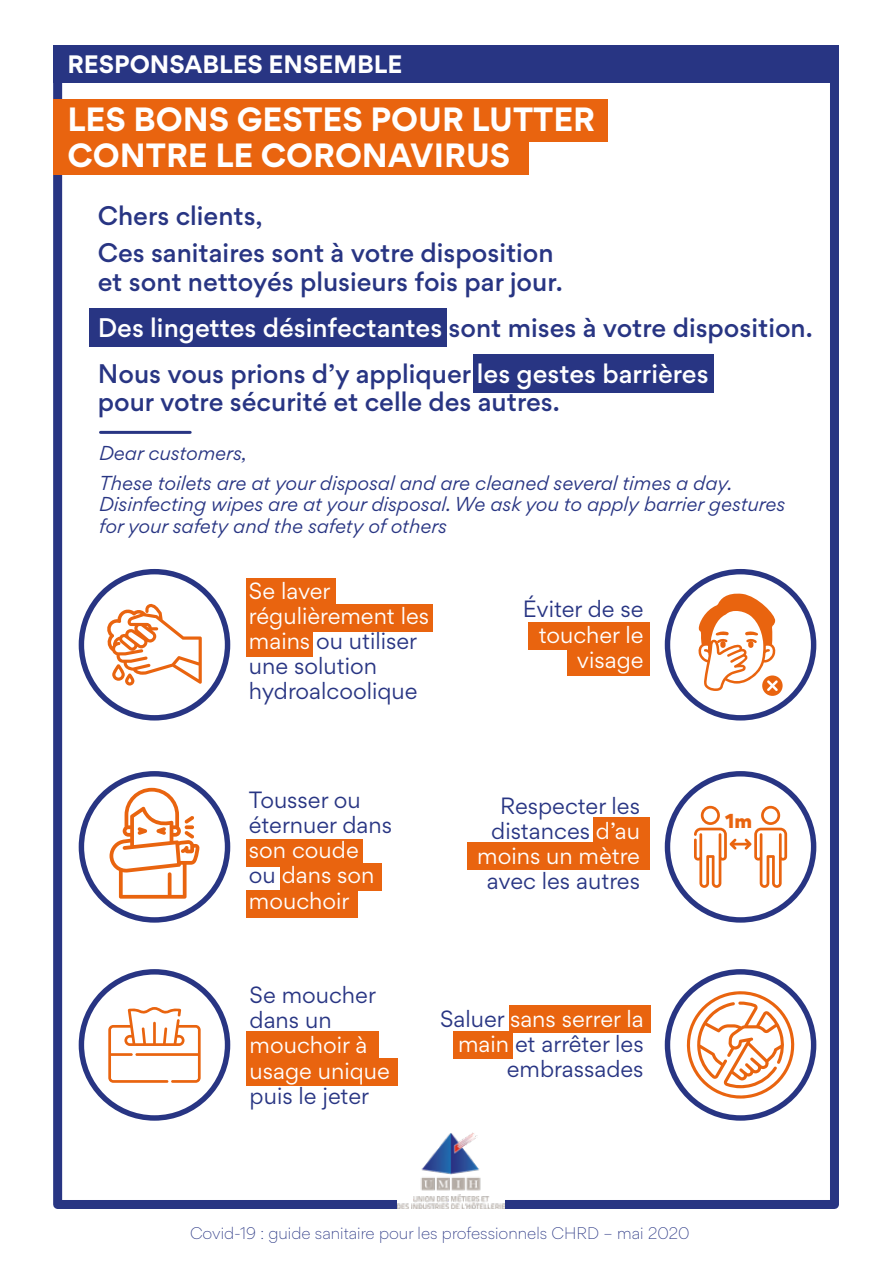
<style>
.page{position:relative;width:893px;height:1263px;background:#fff}
.page>*{position:absolute;margin:0;border:0;box-sizing:border-box;transform-origin:0 0}
.t1{font:700 30px/36px "Gordita";color:#fff}
.t2{font:500 24px/45.8px "Gordita";color:#283583}
.t3{font:700 22.5px "Gordita";color:#fff}
.t4{font:21px/25.2px "Gordita";color:#283583}
.t5{font:21px/25.2px "Gordita";color:#fff}
.t6{font:italic 18px/30.2px "Gordita";color:#283583}
.t7{font:900 18px "Gordita";color:#e9640f}
.t8{font:300 15px "Gordita";color:#283583}
.s1{color:#fff}
.s2{color:#283583}
</style>
<div class="page">
<div style="left:246px;top:578px;width:89px;height:28px;background:#e9640f"></div>
<div style="left:246px;top:604px;width:187px;height:27px;background:#e9640f"></div>
<div style="left:246px;top:630px;width:67px;height:27px;background:#e9640f"></div>
<div style="left:528px;top:622px;width:122px;height:28px;background:#e9640f"></div>
<div style="left:568px;top:648px;width:82px;height:27px;background:#e9640f"></div>
<div style="left:79px;top:569px;width:151px;height:151px;border:5px solid #283583;border-radius:50%"></div>
<svg style="left:107px;top:603px;width:95px;height:82px"></svg>
<div style="left:665px;top:569px;width:151px;height:151px;border:5px solid #283583;border-radius:50%"></div>
<svg style="left:698px;top:593px;width:85px;height:103px"></svg>
<div style="left:665px;top:771px;width:151px;height:152px;border:5px solid #283583;border-radius:50%"></div>
<svg style="left:694px;top:806px;width:93px;height:82px"></svg>
<div style="left:246px;top:839px;width:117px;height:27px;background:#e9640f"></div>
<div style="left:281px;top:863px;width:101px;height:27px;background:#e9640f"></div>
<div style="left:246px;top:890px;width:112px;height:27px;background:#e9640f"></div>
<div style="left:593px;top:818px;width:57px;height:27px;background:#e9640f"></div>
<div style="left:468px;top:843px;width:182px;height:27px;background:#e9640f"></div>
<svg style="left:81px;top:774px;width:147px;height:146px"></svg>
<div style="left:79px;top:771px;width:151px;height:152px;border:5px solid #283583;border-radius:50%"></div>
<svg style="left:110px;top:788px;width:89px;height:111px"></svg>
<div style="left:246px;top:1031px;width:132px;height:30px;background:#e9640f"></div>
<div style="left:246px;top:1058px;width:152px;height:28px;background:#e9640f"></div>
<div style="left:509px;top:1005px;width:141px;height:27px;background:#e9640f"></div>
<div style="left:453px;top:1032px;width:59px;height:27px;background:#e9640f"></div>
<div style="left:79px;top:969px;width:151px;height:152px;border:5px solid #283583;border-radius:50%"></div>
<svg style="left:108px;top:1007px;width:93px;height:76px"></svg>
<svg style="left:667px;top:972px;width:147px;height:146px"></svg>
<div style="left:665px;top:969px;width:151px;height:152px;border:5px solid #283583;border-radius:50%"></div>
<svg style="left:685px;top:989px;width:111px;height:109px"></svg>
<div style="left:53px;top:74px;width:786px;height:1135px;border:9px solid #283583"></div>
<div style="left:89px;top:309px;width:358px;height:38px;background:#283583"></div>
<div style="left:473px;top:354px;width:240px;height:38px;background:#283583"></div>
<hr style="left:101px;top:431px;width:89px;height:3px;background:#283583">
<div style="left:53px;top:46px;width:786px;height:37px;background:#283583"></div>
<div style="left:53px;top:99px;width:555px;height:42px;background:#e9640f"></div>
<div style="left:53px;top:133px;width:476px;height:42px;background:#e9640f"></div>
<img style="left:397px;top:1132px;width:107px;height:77px">
<p class="t3" style="left:67px;top:47px;width:336px">RESPONSABLES ENSEMBLE</p>
<h1 class="t1" style="left:67px;top:101px;width:529px">LES BONS GESTES POUR LUTTER<br>CONTRE LE CORONAVIRUS</h1>
<p class="t2" style="left:98px;top:197px;width:457px;line-height:37.3px">Chers clients,<br>Ces sanitaires sont à votre disposition</p>
<p class="t2" style="left:98px;top:259px;width:716px">et sont nettoyés plusieurs fois par jour.<br><span class="s1">Des lingettes désinfectantes</span> sont mises à votre disposition.<br>Nous vous prions d’y appliquer <span class="s1">les gestes barrières</span></p>
<p class="t2" style="left:98px;top:379px;width:464px">pour votre sécurité et celle des autres.</p>
<p class="t6" style="left:99px;top:437px;width:635px">Dear customers,<br>These toilets are at your disposal and are cleaned several times a day.</p>
<p class="t6" style="left:99px;top:493px;width:687px;line-height:21.6px">Disinfecting wipes are at your disposal. We ask you to apply barrier gestures for your safety and the safety of others</p>
<p class="t4" style="left:249px;top:577px;width:182px"><span class="s1">Se laver régulièrement les mains</span> ou utiliser une solution hydroalcoolique</p>
<p class="t4" style="left:523px;top:596px;width:122px">Éviter de se</p>
<p class="t5" style="left:539px;top:622px;width:106px;text-align:right">toucher le visage</p>
<p class="t4" style="left:249px;top:787px;width:145px">Tousser ou éternuer dans</p>
<p class="t5" style="left:249px;top:837px;width:127px">son coude <span class="s2">ou</span> dans son mouchoir</p>
<p class="t4" style="left:250px;top:982px;width:128px">Se moucher dans un</p>
<p class="t5" style="left:250px;top:1032px;width:142px">mouchoir à usage unique</p>
<p class="t4" style="left:250px;top:1083px;width:121px">puis le jeter</p>
<p class="t4" style="left:477px;top:792px;width:164px;text-align:right">Respecter les distances <span class="s1">d’au moins un mètre</span></p>
<p class="t4" style="left:487px;top:868px;width:155px">avec les autres</p>
<p class="t4" style="left:440px;top:1006px;width:205px;text-align:right">Saluer <span class="s1">sans serrer la main</span> et arrêter les embrassades</p>
<p class="t7" style="left:725px;top:806px;width:28px">1m</p>
<p class="t8" style="left:190px;top:1222px;width:501px">Covid-19 : guide sanitaire pour les professionnels CHRD – mai 2020</p>
</div>
